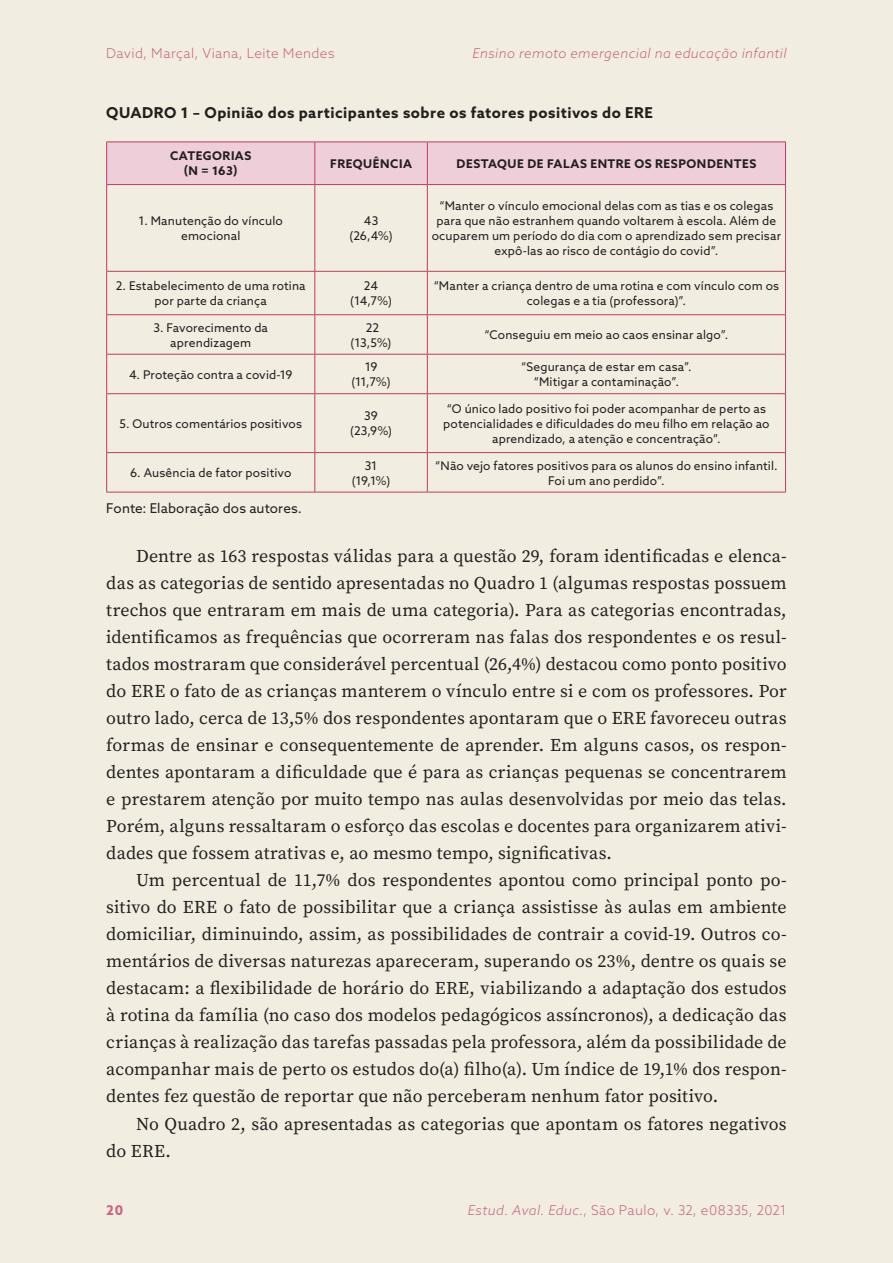
<style>
.page{position:relative;width:893px;height:1263px;background:#f2ede1}
.page>*{position:absolute;margin:0;border:0;box-sizing:border-box;transform-origin:0 0}
.t1{font:18px/27px "Source Serif Variable";letter-spacing:.005em;color:#231f20;text-align:justify}
.titulos_tab__fig{font:700 15px "Azo Sans";letter-spacing:.035em;color:#231f20}
.t2{font:300 13.5px "Azo Sans";letter-spacing:.03em;color:#c96384}
.t3{font:italic 300 13.5px "Azo Sans";letter-spacing:.03em;color:#c96384}
.fonte_tab__fig{font:13.5px "Azo Sans";letter-spacing:.005em;color:#231f20}
.t4{font:700 13.5px "Azo Sans";color:#c96384}
.tabela_texto{font:12px/15px "Azo Sans";letter-spacing:.015em;color:#231f20;text-align:center}
.tabela_titulo{font:700 12px "Azo Sans";letter-spacing:.045em;color:#231f20}
.s1{font-style:italic}
</style>
<div class="page">
<div style="left:107px;top:143px;width:678px;height:41px;background:#eeced8"></div>
<hr style="left:106px;top:142px;width:209px;height:1px;background:#bb3c65">
<hr style="left:106px;top:142px;width:1px;height:42px;background:#bb3c65">
<hr style="left:315px;top:142px;width:112px;height:1px;background:#bb3c65">
<hr style="left:314px;top:142px;width:1px;height:42px;background:#bb3c65">
<hr style="left:427px;top:142px;width:359px;height:1px;background:#bb3c65">
<hr style="left:427px;top:142px;width:1px;height:42px;background:#bb3c65">
<hr style="left:785px;top:142px;width:1px;height:42px;background:#bb3c65">
<hr style="left:106px;top:184px;width:209px;height:1px;background:#bb3c65">
<hr style="left:106px;top:185px;width:1px;height:86px;background:#bb3c65">
<hr style="left:315px;top:184px;width:112px;height:1px;background:#bb3c65">
<hr style="left:314px;top:185px;width:1px;height:86px;background:#bb3c65">
<hr style="left:427px;top:184px;width:359px;height:1px;background:#bb3c65">
<hr style="left:427px;top:185px;width:1px;height:86px;background:#bb3c65">
<hr style="left:785px;top:185px;width:1px;height:86px;background:#bb3c65">
<hr style="left:106px;top:271px;width:209px;height:1px;background:#bb3c65">
<hr style="left:106px;top:272px;width:1px;height:42px;background:#bb3c65">
<hr style="left:315px;top:271px;width:112px;height:1px;background:#bb3c65">
<hr style="left:314px;top:272px;width:1px;height:42px;background:#bb3c65">
<hr style="left:427px;top:271px;width:359px;height:1px;background:#bb3c65">
<hr style="left:427px;top:272px;width:1px;height:42px;background:#bb3c65">
<hr style="left:785px;top:272px;width:1px;height:42px;background:#bb3c65">
<hr style="left:106px;top:314px;width:209px;height:1px;background:#bb3c65">
<hr style="left:106px;top:315px;width:1px;height:39px;background:#bb3c65">
<hr style="left:315px;top:314px;width:112px;height:1px;background:#bb3c65">
<hr style="left:314px;top:315px;width:1px;height:39px;background:#bb3c65">
<hr style="left:427px;top:314px;width:359px;height:1px;background:#bb3c65">
<hr style="left:427px;top:315px;width:1px;height:39px;background:#bb3c65">
<hr style="left:785px;top:315px;width:1px;height:39px;background:#bb3c65">
<hr style="left:106px;top:354px;width:209px;height:1px;background:#bb3c65">
<hr style="left:106px;top:355px;width:1px;height:38px;background:#bb3c65">
<hr style="left:315px;top:354px;width:112px;height:1px;background:#bb3c65">
<hr style="left:314px;top:355px;width:1px;height:38px;background:#bb3c65">
<hr style="left:427px;top:354px;width:359px;height:1px;background:#bb3c65">
<hr style="left:427px;top:355px;width:1px;height:38px;background:#bb3c65">
<hr style="left:785px;top:355px;width:1px;height:38px;background:#bb3c65">
<hr style="left:106px;top:393px;width:209px;height:1px;background:#bb3c65">
<hr style="left:106px;top:394px;width:1px;height:58px;background:#bb3c65">
<hr style="left:315px;top:393px;width:112px;height:1px;background:#bb3c65">
<hr style="left:314px;top:394px;width:1px;height:58px;background:#bb3c65">
<hr style="left:427px;top:393px;width:359px;height:1px;background:#bb3c65">
<hr style="left:427px;top:394px;width:1px;height:58px;background:#bb3c65">
<hr style="left:785px;top:394px;width:1px;height:58px;background:#bb3c65">
<hr style="left:106px;top:452px;width:209px;height:1px;background:#bb3c65">
<hr style="left:106px;top:453px;width:1px;height:39px;background:#bb3c65">
<hr style="left:315px;top:452px;width:112px;height:1px;background:#bb3c65">
<hr style="left:314px;top:453px;width:1px;height:39px;background:#bb3c65">
<hr style="left:427px;top:452px;width:359px;height:1px;background:#bb3c65">
<hr style="left:427px;top:453px;width:1px;height:39px;background:#bb3c65">
<hr style="left:785px;top:453px;width:1px;height:39px;background:#bb3c65">
<hr style="left:106px;top:492px;width:209px;height:1px;background:#bb3c65">
<hr style="left:315px;top:492px;width:112px;height:1px;background:#bb3c65">
<hr style="left:427px;top:492px;width:359px;height:1px;background:#bb3c65">
<p class="t2" style="left:106px;top:45px;width:230px">David, Marçal, Viana, Leite Mendes</p>
<p class="t3" style="left:472px;top:45px;width:316px">Ensino remoto emergencial na educação infantil</p>
<p class="titulos_tab__fig" style="left:106px;top:103px;width:548px">QUADRO 1 – Opinião dos participantes sobre os fatores positivos do ERE</p>
<p class="tabela_titulo" style="left:170px;top:148px;width:83px">CATEGORIAS</p>
<p class="tabela_titulo" style="left:184px;top:163px;width:55px">(N = 163)</p>
<p class="tabela_titulo" style="left:330px;top:156px;width:83px">FREQUÊNCIA</p>
<p class="tabela_titulo" style="left:457px;top:156px;width:301px">DESTAQUE DE FALAS ENTRE OS RESPONDENTES</p>
<p class="tabela_texto" style="left:139px;top:213px;width:146px">1. Manutenção do vínculo emocional</p>
<p class="tabela_texto" style="left:364px;top:213px;width:16px">43</p>
<p class="tabela_texto" style="left:349px;top:228px;width:45px">(26,4%)</p>
<p class="tabela_texto" style="left:116px;top:278px;width:191px">2. Estabelecimento de uma rotina por parte da criança</p>
<p class="tabela_texto" style="left:364px;top:278px;width:16px">24</p>
<p class="tabela_texto" style="left:350px;top:293px;width:43px">(14,7%)</p>
<p class="tabela_texto" style="left:153px;top:320px;width:116px">3. Favorecimento da aprendizagem</p>
<p class="tabela_texto" style="left:366px;top:320px;width:15px">22</p>
<p class="tabela_texto" style="left:351px;top:335px;width:42px">(13,5%)</p>
<p class="tabela_texto" style="left:129px;top:367px;width:165px">4. Proteção contra a covid-19</p>
<p class="tabela_texto" style="left:119px;top:416px;width:184px">5. Outros comentários positivos</p>
<p class="tabela_texto" style="left:130px;top:465px;width:163px">6. Ausência de fator positivo</p>
<p class="tabela_texto" style="left:365px;top:359px;width:14px">19</p>
<p class="tabela_texto" style="left:351px;top:374px;width:41px">(11,7%)</p>
<p class="tabela_texto" style="left:364px;top:408px;width:15px">39</p>
<p class="tabela_texto" style="left:350px;top:423px;width:44px">(23,9%)</p>
<p class="tabela_texto" style="left:365px;top:458px;width:14px">31</p>
<p class="tabela_texto" style="left:352px;top:473px;width:40px">(19,1%)</p>
<p class="tabela_texto" style="left:432px;top:198px;width:351px">“Manter o vínculo emocional delas com as tias e os colegas para que não estranhem quando voltarem à escola. Além de ocuparem um período do dia com o aprendizado sem precisar expô-las ao risco de contágio do covid”.</p>
<p class="tabela_texto" style="left:434px;top:278px;width:347px">“Manter a criança dentro de uma rotina e com vínculo com os colegas e a tia (professora)”.</p>
<p class="tabela_texto" style="left:484px;top:327px;width:245px">“Conseguiu em meio ao caos ensinar algo”.</p>
<p class="tabela_texto" style="left:521px;top:359px;width:172px">“Segurança de estar em casa”.</p>
<p class="tabela_texto" style="left:534px;top:374px;width:147px">“Mitigar a contaminação”.</p>
<p class="tabela_texto" style="left:443px;top:401px;width:328px">“O único lado positivo foi poder acompanhar de perto as potencialidades e dificuldades do meu filho em relação ao aprendizado, a atenção e concentração”.</p>
<p class="tabela_texto" style="left:435px;top:458px;width:344px">“Não vejo fatores positivos para os alunos do ensino infantil.<br>Foi um ano perdido”.</p>
<p class="fonte_tab__fig" style="left:106px;top:500px;width:197px">Fonte: Elaboração dos autores.</p>
<p class="t1" style="left:106px;top:542px;width:682px;text-indent:30px">Dentre as 163 respostas válidas para a questão 29, foram identificadas e elenca&shy;das as categorias de sentido apresentadas no Quadro 1 (algumas respostas possuem trechos que entraram em mais de uma categoria). Para as categorias encontradas, identificamos as frequências que ocorreram nas falas dos respondentes e os resul&shy;tados mostraram que considerável percentual (26,4%) destacou como ponto positivo do ERE o fato de as crianças manterem o vínculo entre si e com os professores. Por outro lado, cerca de 13,5% dos respondentes apontaram que o ERE favoreceu outras formas de ensinar e consequentemente de aprender. Em alguns casos, os respon&shy;dentes apontaram a dificuldade que é para as crianças pequenas se concentrarem e prestarem atenção por muito tempo nas aulas desenvolvidas por meio das telas.<br>Porém, alguns ressaltaram o esforço das escolas e docentes para organizarem ativi&shy;dades que fossem atrativas e, ao mesmo tempo, significativas.</p>
<p class="t1" style="left:106px;top:867px;width:682px;text-indent:30px">Um percentual de 11,7% dos respondentes apontou como principal ponto po&shy;sitivo do ERE o fato de possibilitar que a criança assistisse às aulas em ambiente domiciliar, diminuindo, assim, as possibilidades de contrair a covid-19. Outros co&shy;mentários de diversas naturezas apareceram, superando os 23%, dentre os quais se destacam: a flexibilidade de horário do ERE, viabilizando a adaptação dos estudos à rotina da família (no caso dos modelos pedagógicos assíncronos), a dedicação das crianças à realização das tarefas passadas pela professora, além da possibilidade de acompanhar mais de perto os estudos do(a) filho(a). Um índice de 19,1% dos respon&shy;dentes fez questão de reportar que não perceberam nenhum fator positivo.</p>
<p class="t1" style="left:106px;top:1110px;width:682px;text-indent:30px">No Quadro 2, são apresentadas as categorias que apontam os fatores negativos do ERE.</p>
<p class="t4" style="left:106px;top:1201px;width:19px">20</p>
<p class="t2" style="left:468px;top:1201px;width:320px"><span class="s1">Estud. Aval. Educ.</span>, São Paulo, v. 32, e08335, 2021</p>
</div>
